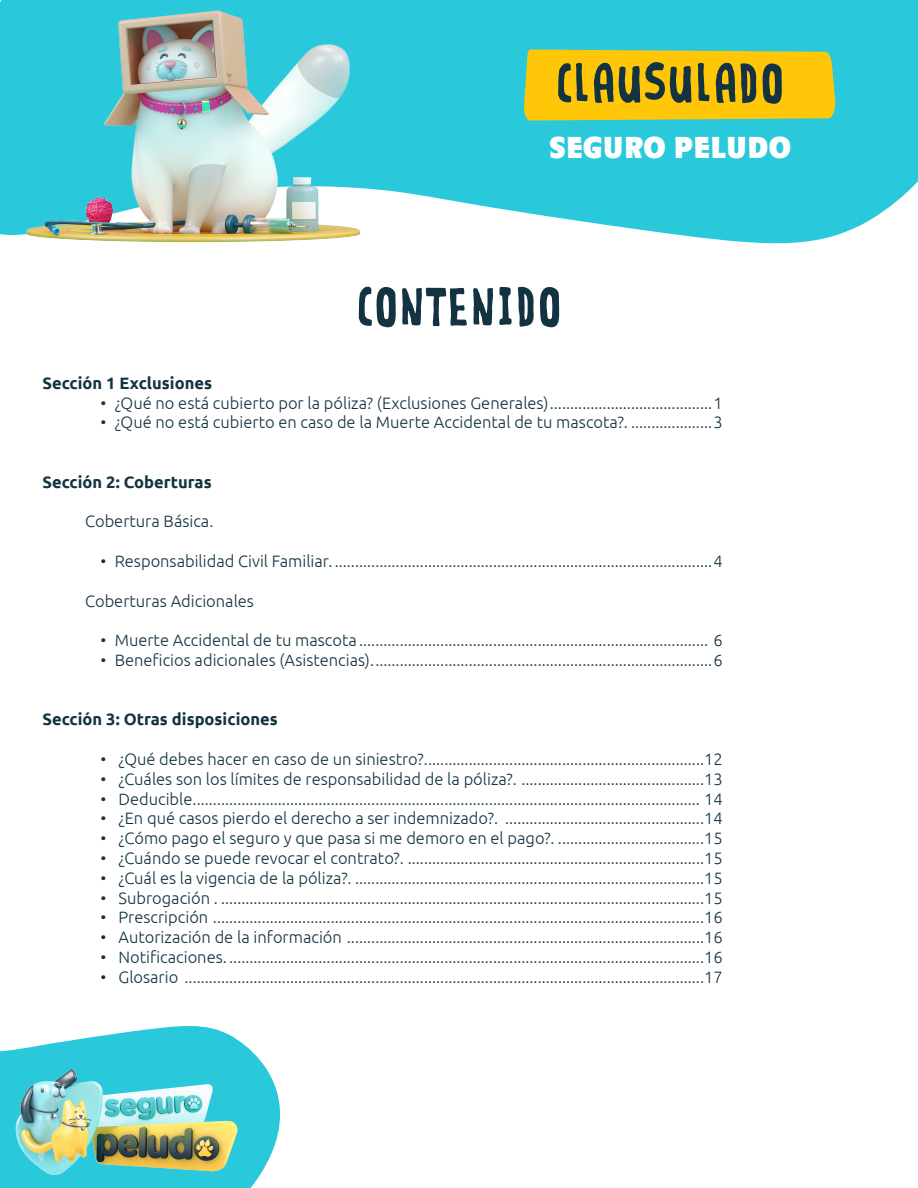
<style>
.page{position:relative;width:918px;height:1188px;background:#fff}
.page>*{position:absolute;margin:0;border:0;box-sizing:border-box;transform-origin:0 0}
.t1{font:52.5px "Rabbit On The Moon";color:#133342}
.t2{font:800 30px "Chalfont W00";color:#fff}
.t3{font:300 16.5px "Ubuntu";color:#133342}
.t4{font:700 16.5px "Ubuntu";color:#133342}
</style>
<div class="page">
<svg style="left:0;top:1026px;width:281px;height:162px;fill:#29c9db"></svg>
<svg style="left:0;top:0;width:918px;height:244px;background:#40cfde"></svg>
<div style="left:524px;top:50px;width:312px;height:71px;background:#ffc708"></div>
<img style="left:17px;top:0;width:359px;height:244px">
<img style="left:9px;top:1051px;width:245px;height:137px">
<p class="t1" style="left:555px;top:49px;width:231px">CLAUSULADO</p>
<p class="t2" style="left:549px;top:131px;width:243px">SEGURO PELUDO</p>
<p class="t1" style="left:356px;top:272px;width:208px">CONTENIDO</p>
<p class="t4" style="left:43px;top:373px;width:171px">Sección 1 Exclusiones</p>
<p class="t3" style="left:101px;top:393px;width:624px">• ¿Qué no está cubierto por la póliza? (Exclusiones Generales)........................................1</p>
<p class="t3" style="left:101px;top:413px;width:624px">• ¿Qué no está cubierto en caso de la Muerte Accidental de tu mascota?. ....................3</p>
<p class="t4" style="left:43px;top:472px;width:171px">Sección 2: Coberturas</p>
<p class="t3" style="left:85px;top:512px;width:130px">Cobertura Básica.</p>
<p class="t3" style="left:101px;top:551px;width:624px">• Responsabilidad Civil Familiar. .............................................................................................4</p>
<p class="t3" style="left:85px;top:591px;width:170px">Coberturas Adicionales</p>
<p class="t3" style="left:101px;top:630px;width:624px">• Muerte Accidental de tu mascota ...................................................................................... 6</p>
<p class="t3" style="left:101px;top:650px;width:624px">• Beneficios adicionales (Asistencias)....................................................................................6</p>
<p class="t4" style="left:43px;top:710px;width:237px">Sección 3: Otras disposiciones</p>
<p class="t3" style="left:101px;top:749px;width:624px">• ¿Qué debes hacer en caso de un siniestro?.....................................................................12</p>
<p class="t3" style="left:101px;top:769px;width:624px">• ¿Cuáles son los límites de responsabilidad de la póliza?. .............................................13</p>
<p class="t3" style="left:101px;top:789px;width:624px">• Deducible............................................................................................................................. 14</p>
<p class="t3" style="left:101px;top:809px;width:624px">• ¿En qué casos pierdo el derecho a ser indemnizado?. .................................................14</p>
<p class="t3" style="left:101px;top:828px;width:624px">• ¿Cómo pago el seguro y que pasa si me demoro en el pago?. ....................................15</p>
<p class="t3" style="left:101px;top:848px;width:624px">• ¿Cuándo se puede revocar el contrato?. .........................................................................15</p>
<p class="t3" style="left:101px;top:868px;width:624px">• ¿Cuál es la vigencia de la póliza?. ......................................................................................15</p>
<p class="t3" style="left:101px;top:888px;width:624px">• Subrogación . .......................................................................................................................15</p>
<p class="t3" style="left:101px;top:908px;width:624px">• Prescripción .........................................................................................................................16</p>
<p class="t3" style="left:101px;top:927px;width:624px">• Autorización de la información ........................................................................................16</p>
<p class="t3" style="left:101px;top:947px;width:624px">• Notificaciones. .....................................................................................................................16</p>
<p class="t3" style="left:101px;top:967px;width:624px">• Glosario ................................................................................................................................17</p>
</div>
